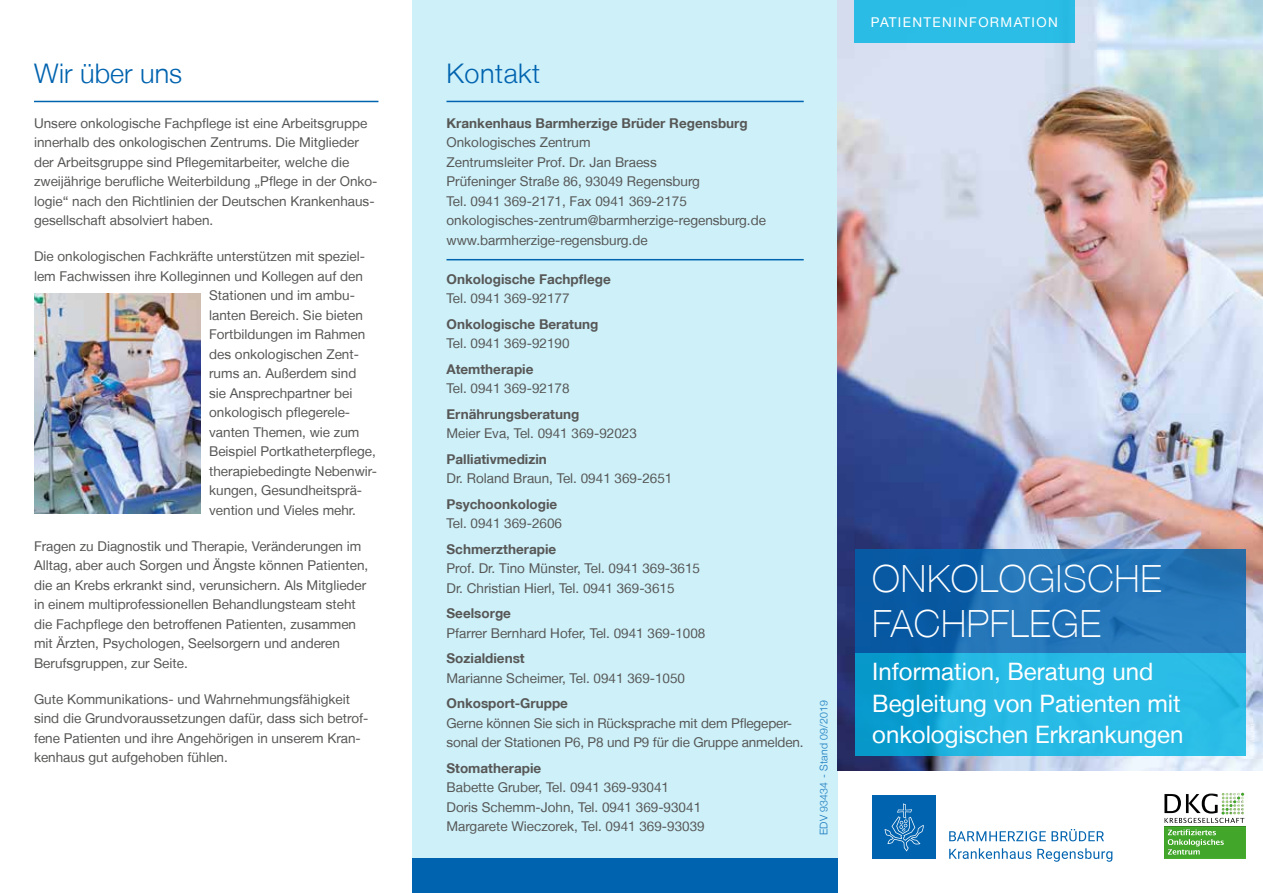
<style>
.page{position:relative;width:1263px;height:893px;background:#fff}
.page>*{position:absolute;margin:0;border:0;box-sizing:border-box;transform-origin:0 0}
.t1{font:100 37.5px/45px "Helvetica Neue LT";letter-spacing:.02em;color:#fff}
.t2{font:300 27px "Helvetica Neue LT";color:#0063af}
.t3{font:300 27px "Helvetica Neue LT";letter-spacing:.02em;color:#0063af}
.t4{font:24px/31.5px "Helvetica Neue LT";color:#fff}
.t5{font:13.5px/19.5px "Helvetica Neue LT";color:#575756}
.t6{font:700 13.5px "Helvetica Neue LT";color:#575756}
.t7{font:13.5px "Helvetica Neue LT";letter-spacing:.1em;color:#fff}
.t8{font:300 10.5px "Helvetica Neue LT";letter-spacing:.02em;color:#1175bc}
</style>
<div class="page">
<div style="left:412px;top:0;width:426px;height:893px;background:#cdf0f9"></div>
<img style="left:838px;top:0;width:425px;height:770px">
<svg style="left:855px;top:550px;width:391px;height:103px;background:#1c6db1"></svg>
<svg style="left:855px;top:654px;width:391px;height:102px;background:#21b3df"></svg>
<div style="left:855px;top:0;width:220px;height:43px;background:#2bbde5"></div>
<div style="left:872px;top:796px;width:64px;height:63px;background:#0063af"></div>
<svg style="left:885px;top:803px;width:39px;height:48px"></svg>
<svg style="left:949px;top:848px;width:163px;height:14px"></svg>
<svg style="left:949px;top:829px;width:155px;height:12px"></svg>
<hr style="left:446px;top:101px;width:358px;height:1px;background:#0063af">
<div style="left:412px;top:859px;width:426px;height:34px;background:#0063af"></div>
<hr style="left:34px;top:101px;width:344px;height:1px;background:#0063af">
<hr style="left:446px;top:259px;width:358px;height:1px;background:#0063af">
<img style="left:34px;top:293px;width:167px;height:220px">
<img style="left:1164px;top:792px;width:82px;height:67px">
<img style="left:1164px;top:826px;width:81px;height:32px">
<img style="left:1168px;top:829px;width:48px;height:6px">
<img style="left:1168px;top:839px;width:56px;height:6px">
<img style="left:1168px;top:849px;width:32px;height:6px">
<svg style="left:1221px;top:793px;width:23px;height:22px"></svg>
<img style="left:1183px;top:818px;width:61px;height:5px">
<img style="left:1164px;top:793px;width:53px;height:20px">
<h2 class="t2" style="left:34px;top:57px;width:150px">Wir über uns</h2>
<p class="t5" style="left:34px;top:113px;width:345px">Unsere onkologische Fachpflege ist eine Arbeitsgruppe innerhalb des onkologischen Zentrums. Die M itglieder der Arbeitsgruppe sind Pflegemitarbeiter, welche die zweijährige berufliche Weiterbildung „Pflege in der Onko&shy;logie“ nach den Richtlinien der Deutschen Krankenhaus&shy;gesellschaft absolviert haben.</p>
<p class="t5" style="left:34px;top:246px;width:333px">Die onkologischen Fachkräfte unterstützen mit speziel-</p>
<p class="t5" style="left:34px;top:266px;width:330px">lem Fachwissen ihre Kolleginnen und Kollegen auf den</p>
<p class="t5" style="left:209px;top:285px;width:147px">Stationen und im ambu-</p>
<p class="t5" style="left:209px;top:305px;width:155px">lanten Bereich. Sie bieten</p>
<p class="t5" style="left:209px;top:324px;width:158px">Fortbildungen im Rahmen</p>
<p class="t5" style="left:209px;top:344px;width:151px">des onkologischen Zent-</p>
<p class="t5" style="left:209px;top:363px;width:149px">rums an. Außerdem sind</p>
<p class="t5" style="left:209px;top:383px;width:145px">sie Ansprechpartner bei</p>
<p class="t5" style="left:209px;top:402px;width:143px">onkologisch pflegerele-</p>
<p class="t5" style="left:209px;top:422px;width:152px">vanten Themen, wie zum</p>
<p class="t5" style="left:209px;top:441px;width:168px">Beispiel Portkatheterpflege,</p>
<p class="t5" style="left:209px;top:461px;width:169px">therapiebedingte Nebenwir-</p>
<p class="t5" style="left:209px;top:480px;width:155px">kungen, Gesundheitsprä-</p>
<p class="t5" style="left:209px;top:500px;width:148px">vention und Vieles mehr.</p>
<p class="t5" style="left:34px;top:536px;width:336px">Fragen zu Diagnostik und Therapie, Veränderungen im Alltag, aber auch Sorgen und Ängste können Patienten, die an Krebs erkrankt sind, verunsichern. Als M itglieder in einem multiprofessionellen Behandlungsteam steht die Fachpflege den betroffenen Patienten, zusammen mit Ärzten, Psychologen, Seelsorgern und anderen Berufsgruppen, zur Seite.</p>
<p class="t5" style="left:34px;top:689px;width:336px">Gute Kommunikations- und Wahrnehmungsfähigkeit sind die Grundvoraussetzungen dafür, dass sich betrof&shy;fene Patienten und ihre Angehörigen in unserem Kran&shy;kenhaus gut aufgehoben fühlen.</p>
<h2 class="t3" style="left:446px;top:57px;width:95px">Kontakt</h2>
<p class="t6" style="left:446px;top:114px;width:303px">Krankenhaus Barmherzige Brüder Regensburg</p>
<p class="t5" style="left:446px;top:132px;width:321px">Onkologisches Zentrum<br>Zentrumsleiter Prof. Dr. Jan Braess<br>Prüfeninger Straße 86, 93049 Regensburg<br>Tel. 0941 369-2171, Fax 0941 369-2175 onkologisches-zentrum@barmherzige-regensburg.de www.barmherzige-regensburg.de</p>
<p class="t6" style="left:446px;top:270px;width:166px">Onkologische Fachpflege</p>
<p class="t5" style="left:446px;top:288px;width:125px">Tel. 0941 369-92177</p>
<p class="t6" style="left:446px;top:315px;width:153px">Onkologische Beratung</p>
<p class="t5" style="left:446px;top:333px;width:125px">Tel. 0941 369-92190</p>
<p class="t6" style="left:446px;top:360px;width:88px">Atemtherapie</p>
<p class="t5" style="left:446px;top:378px;width:125px">Tel. 0941 369-92178</p>
<p class="t6" style="left:446px;top:405px;width:134px">Ernährungsberatung</p>
<p class="t5" style="left:446px;top:423px;width:192px">M eier Eva, Tel. 0941 369-92023</p>
<p class="t6" style="left:446px;top:450px;width:102px">Palliativmedizin</p>
<p class="t5" style="left:446px;top:468px;width:227px">Dr. Roland Braun, Tel. 0941 369-2651</p>
<p class="t6" style="left:446px;top:495px;width:112px">Psychoonkologie</p>
<p class="t5" style="left:446px;top:513px;width:117px">Tel. 0941 369-2606</p>
<p class="t6" style="left:446px;top:540px;width:111px">Schmerztherapie</p>
<p class="t5" style="left:446px;top:558px;width:255px">Prof. Dr. Tino M ünster, Tel. 0941 369-3615<br>Dr. Christian Hierl, Tel. 0941 369-3615</p>
<p class="t6" style="left:446px;top:605px;width:66px">Seelsorge</p>
<p class="t5" style="left:446px;top:623px;width:260px">Pfarrer Bernhard Hofer, Tel. 0941 369-1008</p>
<p class="t6" style="left:446px;top:650px;width:80px">Sozialdienst</p>
<p class="t5" style="left:446px;top:668px;width:240px">Marianne Scheimer, Tel. 0941 369-1050</p>
<p class="t6" style="left:446px;top:695px;width:123px">Onkosport-Gruppe</p>
<p class="t5" style="left:446px;top:713px;width:359px">Gerne können Sie sich in Rücksprache mit dem Pflegeper&shy;sonal der Stationen P6, P8 und P9 für die Gruppe anmelden.</p>
<p class="t6" style="left:446px;top:759px;width:96px">Stomatherapie</p>
<p class="t5" style="left:446px;top:777px;width:260px">Babette Gruber, Tel. 0941 369-93041<br>Doris Schemm-John, Tel. 0941 369-93041<br>M argarete Wieczorek, Tel. 0941 369-93039</p>
<p class="t8" style="left:817px;top:835px;width:136px;rotate:-90deg">EDV 93434 - Stand 09/2019</p>
<p class="t7" style="left:871px;top:14px;width:188px">patienteni nformation</p>
<h1 class="t1" style="left:872px;top:556px;width:291px">ONKOLOGISCHE<br>FACHPFLEGE</h1>
<h3 class="t4" style="left:872px;top:656px;width:313px">Information, Beratung und<br>Begleitung von Patienten mit onkologischen Erkrankungen</h3>
</div>
